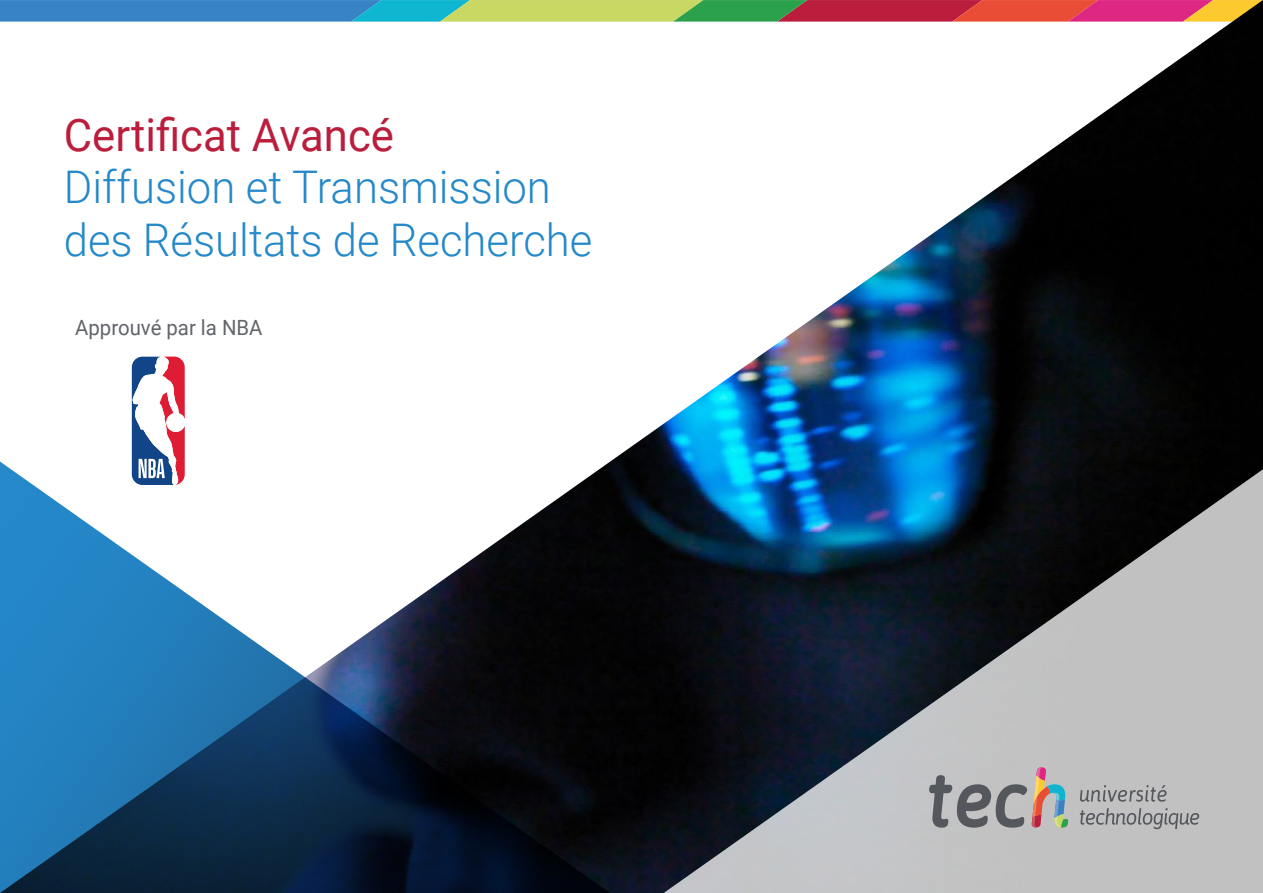
<style>
.page{position:relative;width:1263px;height:893px;background:#fff}
.page>*{position:absolute;margin:0;border:0;box-sizing:border-box;transform-origin:0 0}
.t1{font:300 45px/52.5px "Roboto";color:#2488c9}
.t2{font:45px "Roboto";color:#ba1e3c}
.t3{font:21px "Roboto";color:#61646a}
</style>
<div class="page">
<img style="left:0;top:0;width:1263px;height:454px">
<svg style="left:0;top:446px;width:640px;height:447px"></svg>
<svg style="left:634px;top:454px;width:629px;height:439px;background:#586671"></svg>
<svg style="left:132px;top:356px;width:53px;height:129px"></svg>
<svg style="left:1080px;top:785px;width:86px;height:17px"></svg>
<svg style="left:1080px;top:808px;width:119px;height:21px;background:#a6a7a8"></svg>
<svg style="left:929px;top:767px;width:139px;height:61px;background:#a29f9f"></svg>
<p class="t2" style="left:64px;top:103px;width:332px">Certificat Avancé</p>
<p class="t1" style="left:64px;top:159px;width:530px">Diffusion et Transmission des Résultats de Recherche</p>
<p class="t3" style="left:75px;top:313px;width:189px">Approuvé par la NBA</p>
</div>
